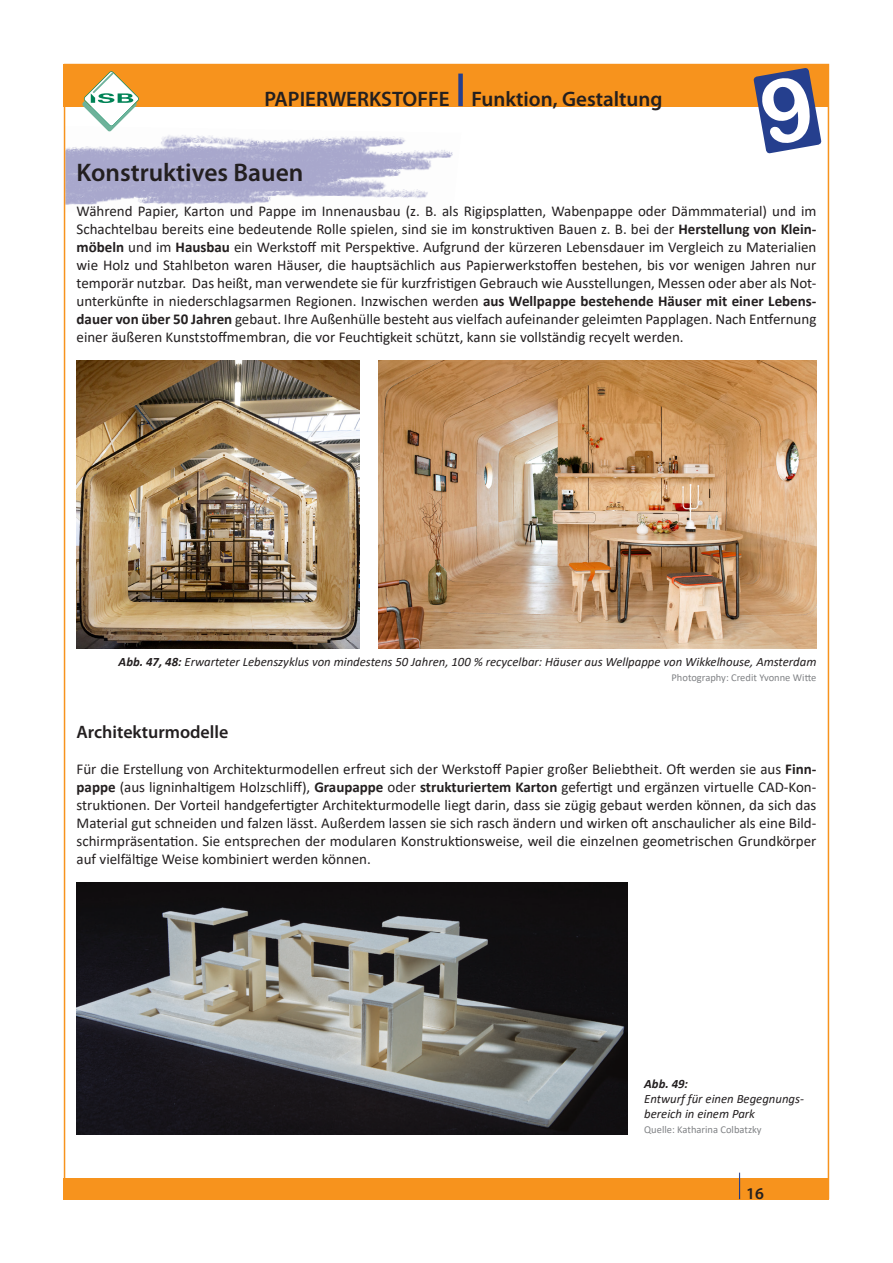
<style>
.page{position:relative;width:893px;height:1263px;background:#fff}
.page>*{position:absolute;margin:0;border:0;box-sizing:border-box;transform-origin:0 0}
.t1{font:600 25.5px "Myriad Pro";color:#231f20}
.t2{font:600 21px "Myriad Pro";color:#231f20}
.t3{font:600 18px "Myriad Pro";color:#231f20}
.t4{font:600 16.5px "Myriad Pro";color:#231f20}
.t5{font:15px/18px "Calibri";color:#231f20;text-align:justify}
.t6{font:italic 12.75px "Calibri";color:#231f20}
.t7{font:italic 700 12.75px "Calibri";color:#231f20}
.t8{font:10.5px "Calibri";color:#808285}
.s1{font-weight:700}
</style>
<div class="page">
<div style="left:64px;top:1178px;width:765px;height:21px;background:#f7931d"></div>
<div style="left:64px;top:64px;width:765px;height:42px;background:#f7931d"></div>
<img style="left:67px;top:131px;width:386px;height:74px">
<div style="left:458px;top:74px;width:5px;height:32px;background:#253f8e"></div>
<img style="left:378px;top:360px;width:438px;height:288px">
<img style="left:77px;top:360px;width:283px;height:288px">
<img style="left:77px;top:882px;width:550px;height:252px">
<svg style="left:82px;top:71px;width:57px;height:60px"></svg>
<div style="left:738px;top:1171px;width:5px;height:24px;background:#fff;opacity:.75"></div>
<div style="left:738px;top:1176px;width:5px;height:25px;background:#231f20;opacity:.75"></div>
<svg style="left:753px;top:68px;width:69px;height:86px"></svg>
<p class="t2" style="left:264px;top:86px;width:400px">PAPIERWERKSTOFFE Funktion, Gestaltung</p>
<p class="t1" style="left:77px;top:156px;width:228px">Konstruktives Bauen</p>
<p class="t5" style="left:77px;top:201px;width:741px">Während Papier, Karton und Pappe im Innenausbau (z. B. als Rigipsplatten, Wabenpappe oder Dämmmaterial) und im Schachtelbau bereits eine bedeutende Rolle spielen, sind sie im konstruktiven Bauen z. B. bei der <span class="s1">Herstellung von Klein&shy;möbeln</span> und im <span class="s1">Hausbau</span> ein Werkstoff mit Perspektive. Aufgrund der kürzeren Lebensdauer im Vergleich zu Materialien wie Holz und Stahlbeton waren Häuser, die hauptsächlich aus Papierwerkstoffen bestehen, bis vor wenigen Jahren nur temporär nutzbar. Das heißt, man verwendete sie für kurzfristigen Gebrauch wie Ausstellungen, Messen oder aber als Not&shy;unterkünfte in niederschlagsarmen Regionen. Inzwischen werden <span class="s1">aus Wellpappe bestehende Häuser mit einer Lebens&shy;dauer von über 50 Jahren</span> gebaut. Ihre Außenhülle besteht aus vielfach aufeinander geleimten Papplagen. Nach Entfernung einer äußeren Kunststoffmembran, die vor Feuchtigkeit schützt, kann sie vollständig recyelt werden.</p>
<p class="t6" style="left:119px;top:653px;width:699px"><span class="s1">Abb. 47, 48:</span> Erwarteter Lebenszyklus von mindestens 50 Jahren, 100 % recycelbar: Häuser aus Wellpappe von Wikkelhouse, Amsterdam</p>
<p class="t8" style="left:671px;top:670px;width:146px">Photography: Credit Yvonne Witte</p>
<p class="t3" style="left:77px;top:720px;width:153px">Architekturmodelle</p>
<p class="t5" style="left:77px;top:759px;width:741px">Für die Erstellung von Architekturmodellen erfreut sich der Werkstoff Papier großer Beliebtheit. Oft werden sie aus <span class="s1">Finn&shy;pappe</span> (aus ligninhaltigem Holzschliff), <span class="s1">Graupappe</span> oder <span class="s1">strukturiertem Karton</span> gefertigt und ergänzen virtuelle CAD-Kon&shy;struktionen. Der Vorteil handgefertigter Architekturmodelle liegt darin, dass sie zügig gebaut werden können, da sich das Material gut schneiden und falzen lässt. Außerdem lassen sie sich rasch ändern und wirken oft anschaulicher als eine Bild&shy;schirmpräsentation. Sie entsprechen der modularen Konstruktionsweise, weil die einzelnen geometrischen Grundkörper auf vielfältige Weise kombiniert werden können.</p>
<p class="t7" style="left:644px;top:1075px;width:45px">Abb. 49:</p>
<p class="t6" style="left:644px;top:1090px;width:161px">Entwurf für einen Begegnungs-</p>
<p class="t6" style="left:644px;top:1105px;width:112px">bereich in einem Park</p>
<p class="t8" style="left:644px;top:1122px;width:119px">Quelle: Katharina Colbatzky</p>
<p class="t4" style="left:746px;top:1183px;width:19px">16</p>
</div>
